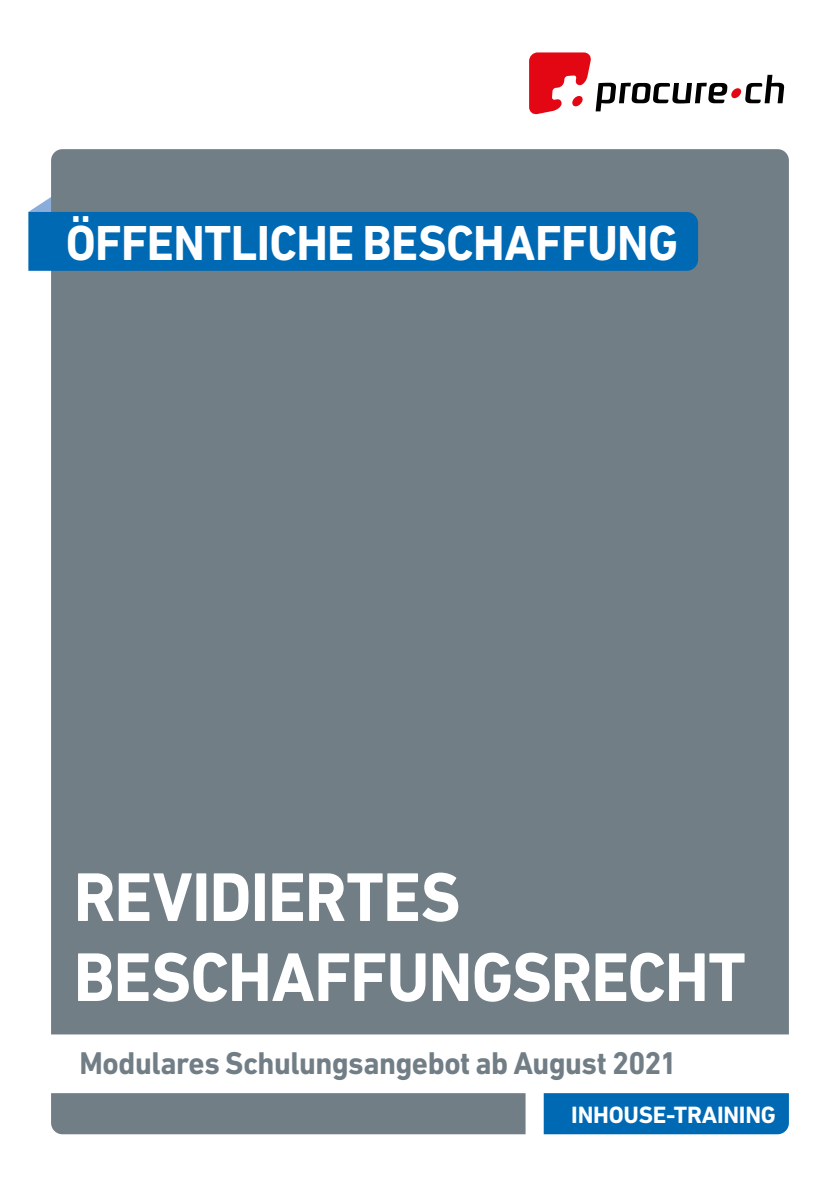
<style>
.page{position:relative;width:840px;height:1191px;background:#fff}
.page>*{position:absolute;margin:0;border:0;box-sizing:border-box;transform-origin:0 0}
.t1{font:700 70px/80px "DIN Next LT Pro";letter-spacing:-.015em;color:#fff;scale:.96 1}
.t2{font:700 50px "DIN Next LT Pro";letter-spacing:-.015em;color:#fff;scale:.96 1}
.t3{font:700 32px "DIN Next LT Pro";letter-spacing:-.015em;color:#717e86;scale:.96 1}
.t4{font:700 24px "DIN Next LT Pro";letter-spacing:-.01em;color:#fff}
</style>
<div class="page">
<div style="left:51px;top:149px;width:737px;height:885px;background:#717e86"></div>
<div style="left:543px;top:1093px;width:245px;height:41px;background:#0069b4"></div>
<div style="left:51px;top:1093px;width:474px;height:41px;background:#717e86"></div>
<svg style="left:529px;top:52px;width:198px;height:63px"></svg>
<svg style="left:745px;top:75px;width:38px;height:28px"></svg>
<svg style="left:730px;top:88px;width:11px;height:11px"></svg>
<svg style="left:28px;top:193px;width:669px;height:78px;background:#1c6fa9"></svg>
<h2 class="t2" style="left:66px;top:214px;width:639px">ÖFFENTLICHE BESCHAFFUNG</h2>
<h1 class="t1" style="left:74px;top:857px;width:701px">REVIDIERTES<br>BESCHAFFUNGSRECHT</h1>
<p class="t3" style="left:79px;top:1044px;width:623px">Modulares Schulungsangebot ab August 2021</p>
<p class="t4" style="left:571px;top:1100px;width:206px">INHOUSE-TRAINING</p>
</div>
